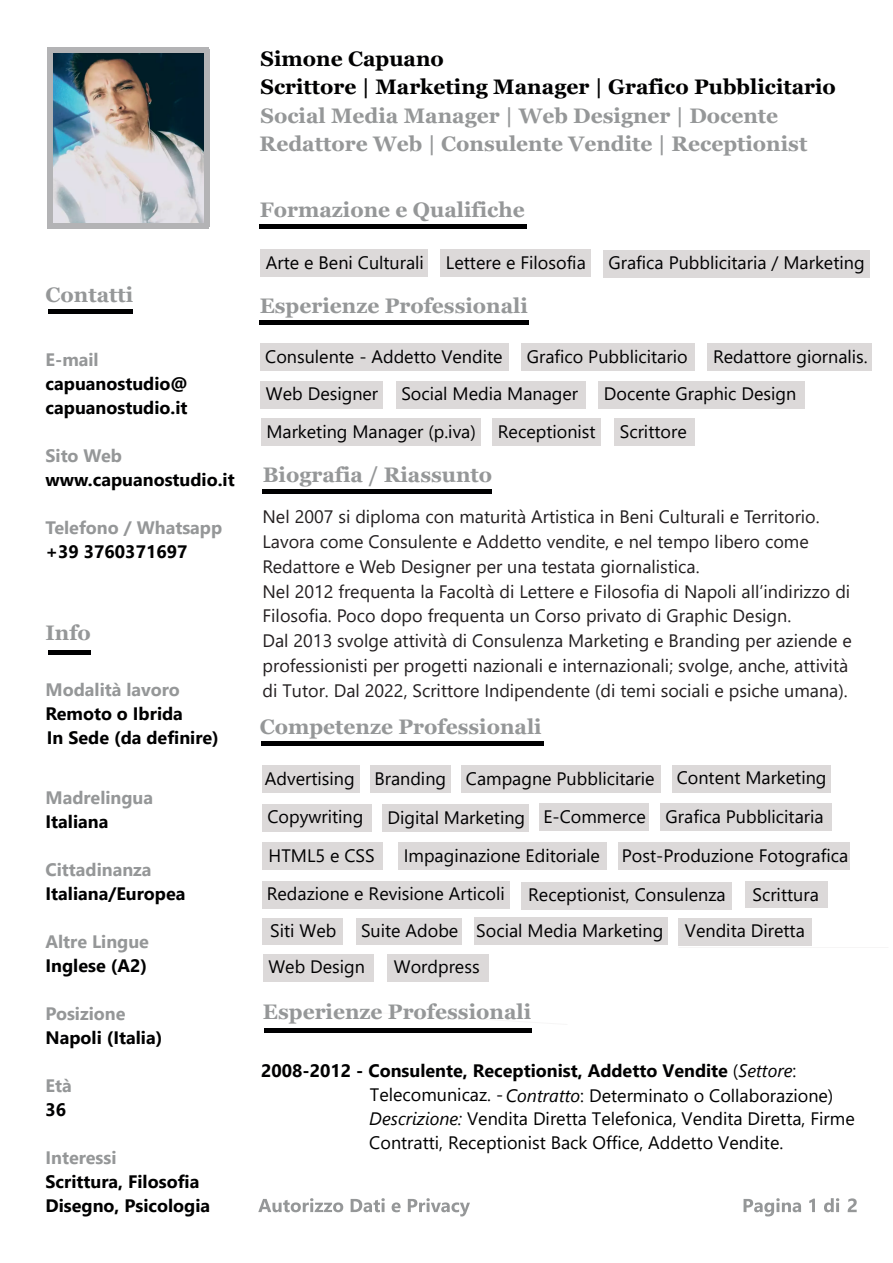
<style>
.page{position:relative;width:893px;height:1263px;background:#fff}
.page>*{position:absolute;margin:0;border:0;box-sizing:border-box;transform-origin:0 0}
.t1{font:700 21px/28.5px "Georgia";color:#959798}
.t2{font:700 21px/28.5px "Georgia";color:#000001}
.t3{font:18px/37.8px "Segoe UI";color:#000001}
.t4{font:18px/24.8px "Segoe UI";color:#231f20}
.t5{font:700 18px/24px "Segoe UI";color:#000001}
.t6{font:700 18px "Segoe UI";color:#959798}
.s1{font-weight:400}
.s2{font-weight:400;font-style:italic}
.s3{font-style:italic}
</style>
<div class="page">
<div style="left:262px;top:765px;width:97px;height:27px;background:#dcd9d9"></div>
<div style="left:370px;top:765px;width:80px;height:27px;background:#dcd9d9"></div>
<div style="left:461px;top:765px;width:199px;height:27px;background:#dcd9d9"></div>
<div style="left:673px;top:765px;width:158px;height:27px;background:#dcd9d9"></div>
<div style="left:382px;top:804px;width:146px;height:27px;background:#dcd9d9"></div>
<div style="left:262px;top:804px;width:109px;height:27px;background:#dcd9d9"></div>
<div style="left:263px;top:842px;width:120px;height:27px;background:#dcd9d9"></div>
<div style="left:661px;top:804px;width:171px;height:27px;background:#dcd9d9"></div>
<div style="left:540px;top:804px;width:109px;height:27px;background:#dcd9d9"></div>
<div style="left:263px;top:881px;width:247px;height:27px;background:#dcd9d9"></div>
<div style="left:474px;top:918px;width:193px;height:27px;background:#dcd9d9"></div>
<div style="left:262px;top:918px;width:81px;height:26px;background:#dcd9d9"></div>
<div style="left:357px;top:918px;width:105px;height:26px;background:#dcd9d9"></div>
<div style="left:387px;top:955px;width:102px;height:27px;background:#dcd9d9"></div>
<div style="left:521px;top:882px;width:211px;height:27px;background:#dcd9d9"></div>
<div style="left:679px;top:918px;width:133px;height:27px;background:#dcd9d9"></div>
<svg style="left:258px;top:1198px;width:85px;height:14px"></svg>
<svg style="left:351px;top:1198px;width:34px;height:14px"></svg>
<svg style="left:392px;top:1202px;width:9px;height:10px"></svg>
<svg style="left:408px;top:1198px;width:62px;height:18px"></svg>
<svg style="left:744px;top:1198px;width:57px;height:18px"></svg>
<svg style="left:809px;top:1198px;width:6px;height:14px"></svg>
<svg style="left:824px;top:1198px;width:15px;height:14px"></svg>
<div style="left:48px;top:309px;width:84px;height:5px;background:#000001"></div>
<hr style="left:263px;top:489px;width:229px;height:4px;background:#000001">
<div style="left:260px;top:224px;width:267px;height:5px;background:#000001"></div>
<hr style="left:260px;top:320px;width:269px;height:4px;background:#000001">
<hr style="left:262px;top:741px;width:282px;height:4px;background:#000001">
<div style="left:264px;top:1028px;width:267px;height:5px;background:#000001"></div>
<div style="left:48px;top:650px;width:43px;height:5px;background:#000001"></div>
<div style="left:618px;top:842px;width:232px;height:27px;background:#dcd9d9"></div>
<div style="left:398px;top:842px;width:209px;height:27px;background:#dcd9d9"></div>
<div style="left:263px;top:954px;width:110px;height:27px;background:#dcd9d9"></div>
<div style="left:745px;top:882px;width:82px;height:26px;background:#dcd9d9"></div>
<img style="left:52px;top:52px;width:152px;height:171px">
<div style="left:47px;top:47px;width:162px;height:5px;background:#b3b3b5"></div>
<div style="left:47px;top:223px;width:162px;height:6px;background:#b3b3b5"></div>
<div style="left:204px;top:49px;width:5px;height:178px;background:#b3b3b5"></div>
<div style="left:47px;top:51px;width:5px;height:178px;background:#b3b3b5"></div>
<svg style="left:848px;top:1198px;width:9px;height:14px"></svg>
<div style="left:261px;top:250px;width:167px;height:27px;background:#dcd9d9"></div>
<div style="left:260px;top:344px;width:249px;height:27px;background:#dcd9d9"></div>
<div style="left:261px;top:381px;width:122px;height:27px;background:#dcd9d9"></div>
<div style="left:396px;top:381px;width:190px;height:27px;background:#dcd9d9"></div>
<div style="left:598px;top:381px;width:207px;height:27px;background:#dcd9d9"></div>
<div style="left:261px;top:419px;width:219px;height:27px;background:#dcd9d9"></div>
<div style="left:492px;top:419px;width:109px;height:27px;background:#dcd9d9"></div>
<div style="left:614px;top:419px;width:81px;height:27px;background:#dcd9d9"></div>
<div style="left:521px;top:344px;width:174px;height:27px;background:#dcd9d9"></div>
<div style="left:708px;top:344px;width:164px;height:27px;background:#dcd9d9"></div>
<div style="left:441px;top:250px;width:150px;height:27px;background:#dcd9d9"></div>
<div style="left:603px;top:250px;width:267px;height:27px;background:#dcd9d9"></div>
<p class="t1" style="left:46px;top:281px;width:89px">Contatti</p>
<p class="t6" style="left:46px;top:342px;width:55px">E-mail</p>
<p class="t5" style="left:46px;top:370px;width:144px">capuanostudio@ capuanostudio.it</p>
<p class="t6" style="left:46px;top:438px;width:78px">Sito Web</p>
<p class="t5" style="left:46px;top:466px;width:191px">www.capuanostudio.it</p>
<p class="t6" style="left:46px;top:510px;width:178px">Telefono / Whatsapp</p>
<p class="t5" style="left:46px;top:538px;width:143px">+39 3760371697</p>
<p class="t1" style="left:46px;top:619px;width:47px">Info</p>
<p class="t6" style="left:46px;top:673px;width:136px">Modalità lavoro</p>
<p class="t5" style="left:45px;top:701px;width:139px">Remoto o Ibrida</p>
<p class="t5" style="left:47px;top:724px;width:174px">In Sede (da definire)</p>
<p class="t6" style="left:45px;top:781px;width:109px">Madrelingua</p>
<p class="t5" style="left:45px;top:809px;width:64px">Italiana</p>
<p class="t6" style="left:45px;top:853px;width:108px">Cittadinanza</p>
<p class="t5" style="left:45px;top:881px;width:142px">Italiana/Europea</p>
<p class="t6" style="left:45px;top:925px;width:105px">Altre Lingue</p>
<p class="t5" style="left:45px;top:953px;width:103px">Inglese (A2)</p>
<p class="t6" style="left:45px;top:997px;width:81px">Posizione</p>
<p class="t5" style="left:45px;top:1025px;width:118px">Napoli (Italia)</p>
<p class="t6" style="left:45px;top:1069px;width:28px">Età</p>
<p class="t5" style="left:45px;top:1097px;width:22px">36</p>
<p class="t6" style="left:45px;top:1141px;width:73px">Interessi</p>
<p class="t5" style="left:45px;top:1169px;width:166px">Scrittura, Filosofia<br>Disegno, Psicologia</p>
<p class="t2" style="left:260px;top:44px;width:577px">Simone Capuano<br>Scrittore | Marketing Manager | Grafico Pubblicitario</p>
<p class="t1" style="left:260px;top:101px;width:549px">Social Media Manager | Web Designer | Docente<br>Redattore Web | Consulente Vendite | Receptionist</p>
<p class="t1" style="left:260px;top:196px;width:266px">Formazione e Qualifiche</p>
<p class="t3" style="left:266px;top:242px;width:159px">Arte e Beni Culturali</p>
<p class="t3" style="left:446px;top:242px;width:141px">Lettere e Filosofia</p>
<p class="t3" style="left:608px;top:242px;width:258px">Grafica Pubblicitaria / Marketing</p>
<p class="t1" style="left:260px;top:291px;width:270px">Esperienze Professionali</p>
<p class="t3" style="left:527px;top:336px;width:162px">Grafico Pubblicitario</p>
<p class="t3" style="left:713px;top:336px;width:156px">Redattore giornalis.</p>
<p class="t3" style="left:265px;top:336px;width:239px">Consulente - Addetto Vendite<br>Web Designer</p>
<p class="t3" style="left:401px;top:373px;width:178px">Social Media Manager</p>
<p class="t3" style="left:604px;top:373px;width:194px">Docente Graphic Design</p>
<p class="t3" style="left:266px;top:411px;width:331px">Marketing Manager (p.iva) Receptionist</p>
<p class="t3" style="left:620px;top:411px;width:68px">Scrittore</p>
<p class="t1" style="left:263px;top:460px;width:231px">Biografia / Riassunto</p>
<p class="t4" style="left:262px;top:503px;width:591px">Nel 2007 si diploma con maturità Artistica in Beni Culturali e Territorio.<br>Lavora come Consulente e Addetto vendite, e nel tempo libero come Redattore e Web Designer per una testata giornalistica.<br>Nel 2012 frequenta la Facoltà di Lettere e Filosofia di Napoli all’indirizzo di Filosofia. Poco dopo frequenta un Corso privato di Graphic Design.<br>Dal 2013 svolge attività di Consulenza Marketing e Branding per aziende e professionisti per progetti nazionali e internazionali; svolge, anche, attività di Tutor. Dal 2022, Scrittore Indipendente (di temi sociali e psiche umana).</p>
<p class="t1" style="left:260px;top:713px;width:284px">Competenze Professionali</p>
<p class="t3" style="left:543px;top:758px;width:282px;text-indent:-278px">Advertising Branding Campagne Pubblicitarie<br>E-Commerce Grafica Pubblicitaria</p>
<p class="t3" style="left:677px;top:757px;width:151px">Content Marketing</p>
<p class="t3" style="left:267px;top:796px;width:97px">Copywriting</p>
<p class="t3" style="left:387px;top:797px;width:139px">Digital Marketing</p>
<p class="t3" style="left:269px;top:835px;width:108px">HTML5 e CSS</p>
<p class="t3" style="left:404px;top:835px;width:446px">Impaginazione Editoriale Post-Produzione Fotografica</p>
<p class="t3" style="left:267px;top:873px;width:239px">Redazione e Revisione Articoli</p>
<p class="t3" style="left:685px;top:874px;width:121px;line-height:36.8px;text-indent:-157px">Receptionist, Consulenza<br>Vendita Diretta</p>
<p class="t3" style="left:752px;top:874px;width:68px">Scrittura</p>
<p class="t3" style="left:394px;top:910px;width:271px;line-height:36.6px;text-indent:82px">Social Media Marketing<br>Wordpress</p>
<p class="t3" style="left:268px;top:911px;width:191px;line-height:35.8px;text-indent:93px">Suite Adobe<br>Web Design</p>
<p class="t3" style="left:270px;top:910px;width:68px">Siti Web</p>
<p class="t1" style="left:263px;top:998px;width:270px">Esperienze Professionali</p>
<p class="t5" style="left:370px;top:1057px;width:465px;line-height:24.8px;text-indent:-109px">2008-2012 - Consulente, Receptionist, Addetto Vendite <span class="s1">(</span><span class="s2">Settore</span><span class="s1">:<br>Telecomunicaz. -</span><span class="s2">Contratto</span><span class="s1">: Determinato o Collaborazione)</span></p>
<p class="t3" style="left:369px;top:1105px;width:487px;line-height:24px"><span class="s3">Descrizione:</span> Vendita Diretta Telefonica, Vendita Diretta, Firme<br>Contratti, Receptionist Back Office, Addetto Vendite.</p>
</div>
